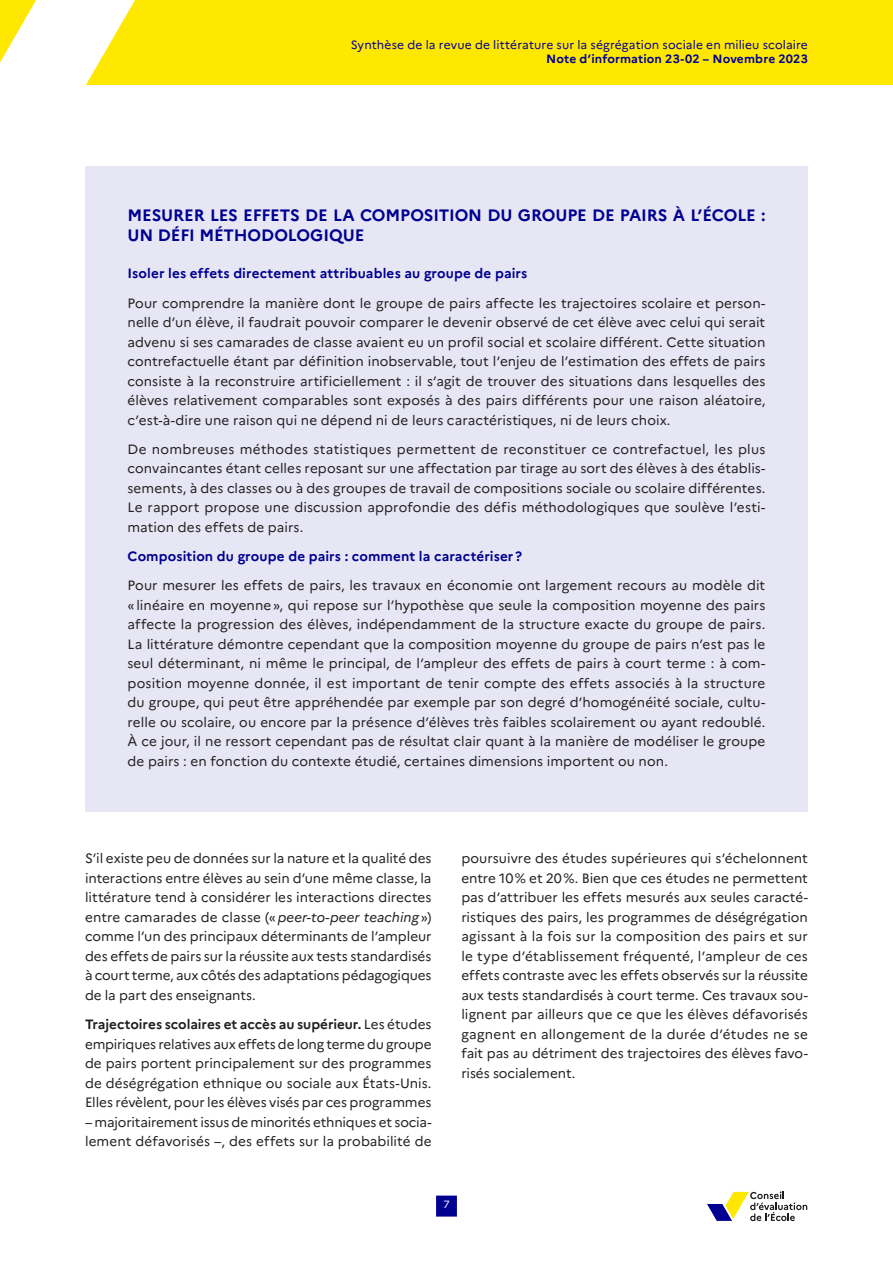
<style>
.page{position:relative;width:893px;height:1263px;background:#fff}
.page>*{position:absolute;margin:0;border:0;box-sizing:border-box;transform-origin:0 0}
.encart_debut{font:700 16.5px/19.8px "Marianne";letter-spacing:-.01em;color:#000091}
.encart{font:13.5px/19.5px "Marianne";letter-spacing:.005em;color:#231f20;text-align:justify}
.texte_courant{font:13.5px/19.5px "Marianne";letter-spacing:-.005em;color:#231f20;text-align:justify}
.encart-2{font:700 13.5px "Marianne";letter-spacing:.01em;color:#000091}
.t1{font:12px "Marianne";letter-spacing:.01em;color:#000091}
.t2{font:700 12px "Marianne";letter-spacing:.01em;color:#000091}
.t3{font:10.5px "Marianne";color:#fff}
.s1{font-style:italic}
.s2{font-weight:700}
</style>
<div class="page">
<div style="left:0;top:0;width:893px;height:85px;background:#ffe800"></div>
<svg style="left:0;top:0;width:135px;height:85px"></svg>
<div style="left:85px;top:166px;width:723px;height:121px;background:#e6e6f4"></div>
<div style="left:85px;top:255px;width:723px;height:215px;background:#e6e6f4"></div>
<div style="left:85px;top:401px;width:723px;height:177px;background:#e6e6f4"></div>
<div style="left:85px;top:538px;width:723px;height:274px;background:#e6e6f4"></div>
<svg style="left:707px;top:1191px;width:100px;height:30px"></svg>
<div style="left:436px;top:1195px;width:21px;height:21px;background:#000091"></div>
<p class="t1" style="left:351px;top:37px;width:459px">Synthèse de la revue de littérature sur la ségrégation sociale en milieu scolaire</p>
<p class="t2" style="left:546px;top:51px;width:263px">Note d’information 23-02 – Novembre 2023</p>
<p class="encart_debut" style="left:128px;top:205px;width:639px">MESURER LES EFFETS DE LA COMPOSITION DU GROUPE DE PAIRS À L’ÉCOLE :<br>UN DÉFI MÉTHODOLOGIQUE</p>
<p class="encart-2" style="left:128px;top:265px;width:401px">Isoler les effets directement attribuables au groupe de pairs</p>
<p class="encart" style="left:128px;top:293px;width:639px">Pour comprendre la manière dont le groupe de pairs affecte les trajectoires scolaire et person&shy;nelle d’un élève, il faudrait pouvoir comparer le devenir observé de cet élève avec celui qui serait advenu si ses camarades de classe avaient eu un profil social et scolaire différent. Cette situation contrefactuelle étant par définition inobservable, tout l’enjeu de l’estimation des effets de pairs consiste à la reconstruire artificiellement : il s’agit de trouver des situations dans lesquelles des élèves relativement comparables sont exposés à des pairs différents pour une raison aléatoire, c’est-à-dire une raison qui ne dépend ni de leurs caractéristiques, ni de leurs choix.</p>
<p class="encart" style="left:128px;top:439px;width:639px">De nombreuses méthodes statistiques permettent de reconstituer ce contrefactuel, les plus convaincantes étant celles reposant sur une affectation par tirage au sort des élèves à des établis&shy;sements, à des classes ou à des groupes de travail de compositions sociale ou scolaire différentes.<br>Le rapport propose une discussion approfondie des défis méthodologiques que soulève l’esti&shy;mation des effets de pairs.</p>
<p class="encart-2" style="left:128px;top:548px;width:396px">Composition du groupe de pairs : comment la caractériser?</p>
<p class="encart" style="left:128px;top:576px;width:639px">Pour mesurer les effets de pairs, les travaux en économie ont largement recours au modèle dit «linéaire en moyenne», qui repose sur l’hypothèse que seule la composition moyenne des pairs affecte la progression des élèves, indépendamment de la structure exacte du groupe de pairs.<br>La littérature démontre cependant que la composition moyenne du groupe de pairs n’est pas le seul déterminant, ni même le principal, de l’ampleur des effets de pairs à court terme : à com&shy;position moyenne donnée, il est important de tenir compte des effets associés à la structure du groupe, qui peut être appréhendée par exemple par son degré d’homogénéité sociale, cultu&shy;relle ou scolaire, ou encore par la présence d’élèves très faibles scolairement ou ayant redoublé.<br>À ce jour, il ne ressort cependant pas de résultat clair quant à la manière de modéliser le groupe de pairs : en fonction du contexte étudié, certaines dimensions importent ou non.</p>
<p class="texte_courant" style="left:85px;top:849px;width:348px">S’il existe peu de données sur la nature et la qualité des interactions entre élèves au sein d’une même classe, la littérature tend à considérer les interactions directes entre camarades de classe («<span class="s1">peer-to-peer teaching</span>») comme l’un des principaux déterminants de l’ampleur des effets de pairs sur la réussite aux tests standardisés à court terme, aux côtés des adaptations pédagogiques de la part des enseignants.</p>
<p class="texte_courant" style="left:85px;top:1014px;width:348px"><span class="s2">Trajectoires scolaires et accès au supérieur.</span> Les études empiriques relatives aux effets de long terme du groupe de pairs portent principalement sur des programmes de déségrégation ethnique ou sociale aux États-Unis.<br>Elles révèlent, pour les élèves visés par ces programmes</p>
<p class="texte_courant" style="left:85px;top:1112px;width:348px">– majoritairement issus de minorités ethniques et socia&shy;lement défavorisés –, des effets sur la probabilité de</p>
<p class="texte_courant" style="left:461px;top:849px;width:348px">poursuivre des études supérieures qui s’échelonnent entre 10% et 20%. Bien que ces études ne permettent pas d’attribuer les effets mesurés aux seules caracté&shy;ristiques des pairs, les programmes de déségrégation agissant à la fois sur la composition des pairs et sur le type d’établissement fréquenté, l’ampleur de ces effets contraste avec les effets observés sur la réussite aux tests standardisés à court terme. Ces travaux sou&shy;lignent par ailleurs que ce que les élèves défavorisés gagnent en allongement de la durée d’études ne se fait pas au détriment des trajectoires des élèves favo&shy;risés -socialement.</p>
<p class="t3" style="left:443px;top:1198px;width:8px">7</p>
</div>
